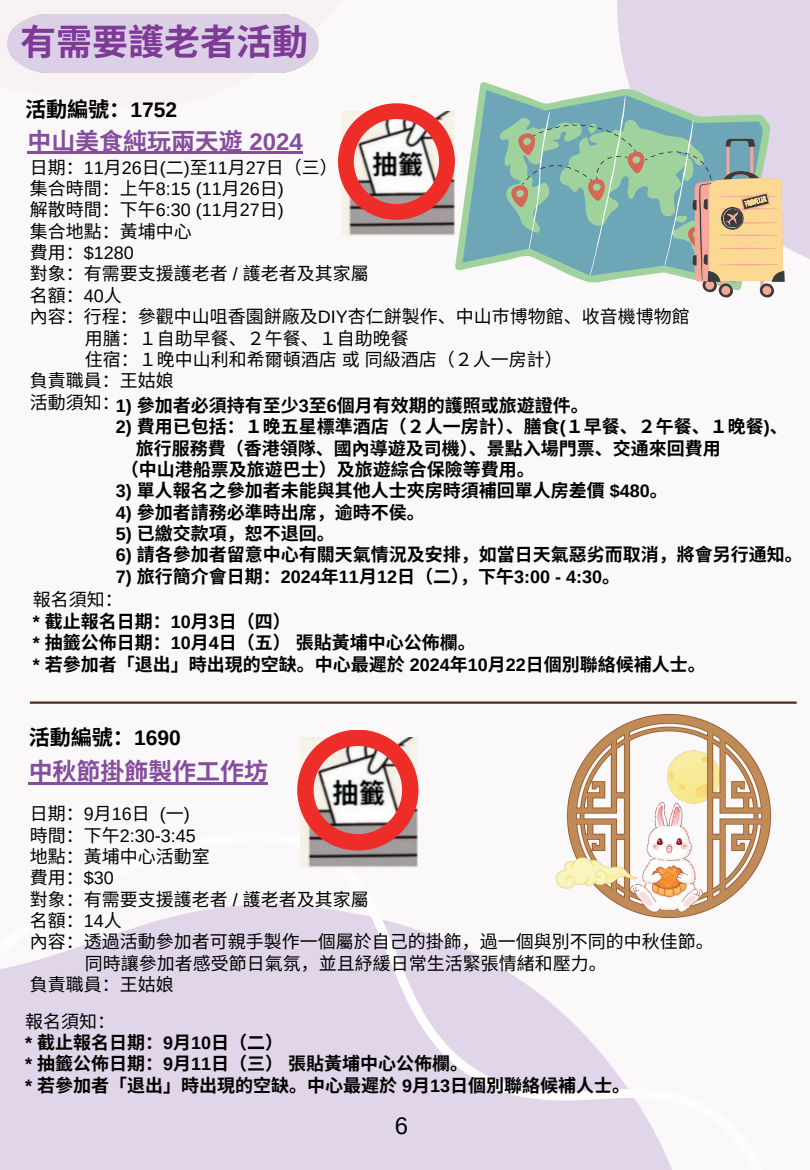
<style>
.page{position:relative;width:810px;height:1170px;background:#fff}
.page>*{position:absolute;margin:0;border:0;box-sizing:border-box;transform-origin:0 0}
.t1{font:700 36px "Noto Sans CJ Ksc";color:#7e3a96}
.t2{font:700 24px "Noto Sans CJ Ksc";color:#854d9e}
.t3{font:24px "Arimo";color:#000}
.t4{font:700 21px "Noto Sans CJ Ksc";color:#000}
.t5{font:700 18px/21.3px "Noto Sans CJ Ksc";color:#000}
.t6{font:18px "Noto Sans CJ Ksc";color:#000}
.t7{font:18px/21.3px "Arimo";color:#000}
.t8{font:700 18px "Arimo";color:#000}
.s1{font-family:"Arimo"}
.s2{font-family:"Noto Sans CJ Ksc"}
.s3{font-weight:400}
</style>
<div class="page">
<img style="left:0;top:0;width:810px;height:1170px">
<div style="left:7px;top:14px;width:312px;height:59px;background:#dbd0e6"></div>
<hr style="left:30px;top:702px;width:767px;height:2px;background:#572a1d">
<img style="left:341px;top:220px;width:113px;height:16px">
<svg style="left:338px;top:103px;width:117px;height:117px"></svg>
<svg style="left:455px;top:82px;width:316px;height:209px"></svg>
<svg style="left:463px;top:90px;width:300px;height:193px;fill:#6da6b7"></svg>
<svg style="left:506px;top:95px;width:279px;height:202px;background:#a7bfb1"></svg>
<img style="left:300px;top:851px;width:118px;height:16px">
<svg style="left:297px;top:730px;width:121px;height:121px"></svg>
<img style="left:557px;top:715px;width:213px;height:202px">
<hr style="left:27px;top:152px;width:276px;height:2px;background:#854d9e">
<hr style="left:29px;top:783px;width:239px;height:2px;background:#854d9e">
<h1 class="t1" style="left:20px;top:22px;width:290px">有需要護老者活動</h1>
<p class="t4" style="left:25px;top:97px;width:154px">活動編號：<span class="s1">1752</span></p>
<h2 class="t2" style="left:27px;top:127px;width:277px">中山美食純玩兩天遊 <span class="s1">2024</span></h2>
<p class="t6" style="left:30px;top:157px;width:310px">日期：<span class="s1">11</span>月 <span class="s1">26</span>日 <span class="s1">(</span>二<span class="s1">)</span>至<span class="s1">11</span>月 <span class="s1">27</span>日（三）</p>
<p class="t7" style="left:30px;top:178px;width:256px"><span class="s2">集合時間：上午</span>8:15 (11<span class="s2">月</span> 26<span class="s2">日</span> )<span class="s2">解散時間：下午</span>6:30 (11<span class="s2">月</span> 27<span class="s2">日</span> )</p>
<p class="t6" style="left:30px;top:221px;width:162px">集合地點：黃埔中心</p>
<p class="t7" style="left:30px;top:242px;width:106px"><span class="s2">費用：</span>$1280</p>
<p class="t6" style="left:30px;top:264px;width:341px">對象：有需要支援護老者 <span class="s1">/</span> 護老者及其家屬</p>
<p class="t6" style="left:30px;top:285px;width:92px">名額：<span class="s1">40</span>人</p>
<p class="t6" style="left:30px;top:306px;width:662px">內容：行程：參觀中山咀香園餅廠及<span class="s1">DIY</span>杏仁餅製作、中山巿博物館、收音機博物館</p>
<p class="t6" style="left:85px;top:328px;width:326px">用膳：１自助早餐、２午餐、１自助晚餐</p>
<p class="t6" style="left:85px;top:349px;width:480px">住宿：１晚中山利和希爾頓酒店或同級酒店（２人一房計）</p>
<p class="t6" style="left:30px;top:371px;width:145px">負責職員：王姑娘</p>
<p class="t6" style="left:30px;top:392px;width:91px">活動須知：</p>
<p class="t5" style="left:116px;top:395px;width:475px"><span class="s1">1)</span> 參加者必須持有至少<span class="s1">3</span>至<span class="s1">6</span>個月有效期的護照或旅遊證件。</p>
<p class="t5" style="left:116px;top:416px;width:673px"><span class="s1">2)</span> 費用已包括：１晚五星標準酒店（２人一房計）、膳食<span class="s1">(</span>１早餐、２午餐、１晚餐<span class="s1">)</span>、</p>
<p class="t5" style="left:136px;top:438px;width:584px">旅行服務費（香港領隊、國內導遊及司機）、景點入場門票、交通來回費用</p>
<p class="t5" style="left:121px;top:459px;width:416px">（中山港船票及旅遊巴士）及旅遊綜合保險等費用。</p>
<p class="t5" style="left:116px;top:480px;width:554px"><span class="s1">3)</span> 單人報名之參加者未能與其他人士夾房時須補回單人房差價 <span class="s1">$480</span>。</p>
<p class="t5" style="left:116px;top:502px;width:311px"><span class="s1">4)</span> 參加者請務必準時出席，逾時不侯。</p>
<p class="t5" style="left:116px;top:523px;width:221px"><span class="s1">5)</span> 已繳交款項，恕不退回。</p>
<p class="t5" style="left:116px;top:545px;width:689px"><span class="s1">6)</span> 請各參加者留意中心有關天氣情況及安排，如當日天氣惡劣而取消，將會另行通知。</p>
<p class="t8" style="left:116px;top:564px;width:506px">7) <span class="s2">旅行簡介會日期：</span>2024<span class="s2">年</span>11<span class="s2">月</span> 12<span class="s2">日（二），下午</span>3:00 - 4:30<span class="s2">。</span></p>
<p class="t5" style="left:33px;top:590px;width:675px"><span class="s3">報名須知：<br></span><span class="s1">*</span> 截止報名日期：<span class="s1">10</span>月 <span class="s1">3</span>日（四）<br><span class="s1">*</span> 抽籤公佈日期：<span class="s1">10</span>月 <span class="s1">4</span>日（五）張貼黃埔中心公佈欄。<br><span class="s1">*</span> 若參加者「退出」時出現的空缺。中心最遲於 <span class="s1">2024</span>年<span class="s1">10</span>月 <span class="s1">22</span>日個別聯絡候補人士。</p>
<p class="t4" style="left:29px;top:726px;width:154px">活動編號：<span class="s1">1690</span></p>
<h2 class="t2" style="left:29px;top:758px;width:241px">中秋節掛飾製作工作坊</h2>
<p class="t6" style="left:30px;top:803px;width:162px">日期：<span class="s1">9</span>月 <span class="s1">16</span>日 <span class="s1">(</span>一<span class="s1">)</span></p>
<p class="t7" style="left:30px;top:825px;width:168px"><span class="s2">時間：下午</span>2:30-3:45</p>
<p class="t6" style="left:30px;top:846px;width:182px">地點：黃埔中心活動室</p>
<p class="t6" style="left:30px;top:868px;width:86px">費用：<span class="s1">$30</span></p>
<p class="t6" style="left:30px;top:889px;width:341px">對象：有需要支援護老者 <span class="s1">/</span> 護老者及其家屬</p>
<p class="t6" style="left:30px;top:910px;width:92px">名額：<span class="s1">14</span>人</p>
<p class="t6" style="left:30px;top:932px;width:686px">內容：透過活動參加者可親手製作一個屬於自己的掛飾，過一個與別不同的中秋佳節。</p>
<p class="t6" style="left:85px;top:953px;width:524px">同時讓參加者感受節日氣氛，並且紓緩日常生活緊張情緒和壓力。</p>
<p class="t6" style="left:30px;top:974px;width:145px">負責職員：王姑娘</p>
<p class="t5" style="left:25px;top:1011px;width:607px"><span class="s3">報名須知：<br></span><span class="s1">*</span> 截止報名日期：<span class="s1">9</span>月 <span class="s1">10</span>日（二）<br><span class="s1">*</span> 抽籤公佈日期：<span class="s1">9</span>月 <span class="s1">11</span>日（三）張貼黃埔中心公佈欄。<br><span class="s1">*</span> 若參加者「退出」時出現的空缺。中心最遲於 <span class="s1">9</span>月 <span class="s1">13</span>日個別聯絡候補人士。</p>
<h2 class="t3" style="left:395px;top:1110px;width:15px">6</h2>
</div>
